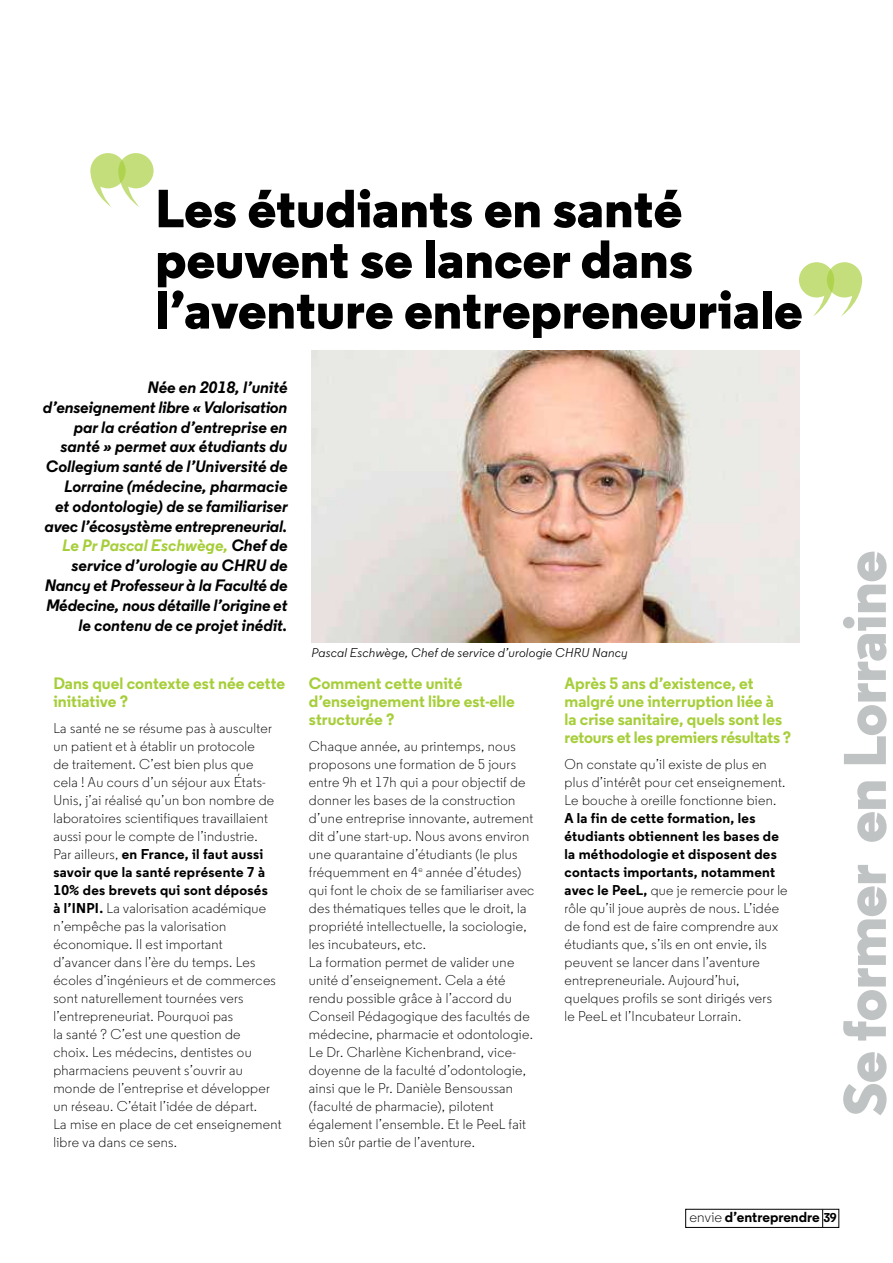
<style>
.page{position:relative;width:893px;height:1263px;background:#fff}
.page>*{position:absolute;margin:0;border:0;box-sizing:border-box;transform-origin:0 0}
.t1{font:800 60px "Regular";letter-spacing:-.01em;color:#b1b4b6}
.t2{font:800 53.55px/50.7px "Regular";color:#000}
.t3{font:italic 700 16.5px/19.8px "Regular";color:#000;text-align:right}
.t4{font:700 16.5px/18px "Regular";color:#a6ce39}
.t5{font:700 14.55px "Regular";color:#000}
.t6{font:300 14.25px/18px "Regular";letter-spacing:.02em;color:#000}
.t7{font:italic 12.75px "Regular";letter-spacing:.015em;color:#000}
.s1{color:#a6ce39}
.s2{font-weight:700}
.s3{font-weight:300;font-size:15px}
.s4{font-size:12.9px}
</style>
<div class="page">
<div style="left:685px;top:1209px;width:154px;height:19px;border:1px solid #000"></div>
<svg style="left:822px;top:1209px;width:1px;height:18px"></svg>
<img style="left:311px;top:351px;width:489px;height:291px">
<svg style="left:90px;top:153px;width:64px;height:54px"></svg>
<svg style="left:799px;top:262px;width:63px;height:55px"></svg>
<h2 class="t2" style="left:155px;top:184px;width:649px">Les étudiants en santé peuvent se lancer dans l’aventure entrepreneuriale</h2>
<p class="t3" style="left:43px;top:377px;width:246px">Née en 2018, l’unité d’enseignement libre « Valorisation par la création d’entreprise en santé » permet aux étudiants du<br>Collegium santé de l’Université de<br>Lorraine (médecine, pharmacie<br>et odontologie) de se familiariser avec l’écosystème entrepreneurial.<br><span class="s1">Le Pr Pascal Eschwège,</span> Chef de service d’urologie au CHRU de<br>Nancy et Professeur à la Faculté de<br>Médecine, nous détaille l’origine et le contenu de ce projet inédit.</p>
<p class="t4" style="left:53px;top:674px;width:233px">Dans quel contexte est née cette initiative ?</p>
<p class="t6" style="left:53px;top:719px;width:230px">La santé ne se résume pas à ausculter un patient et à établir un protocole<br>de traitement. C’est bien plus que cela ! Au cours d’un séjour aux États-Unis, j’ai réalisé qu’un bon nombre de laboratoires scientifiques travaillaient aussi pour le compte de l’industrie.<br>Par ailleurs, <span class="s2">en France, il faut aussi savoir que la santé représente 7 à 10% des brevets qui sont déposés<br>à l’INPI.</span> La valorisation académique n’empêche pas la valorisation économique. Il est important d’avancer dans l’ère du temps. Les écoles d’ingénieurs et de commerces sont naturellement tournées vers l’entrepreneuriat. Pourquoi pas<br>la santé ? C’est une question de<br>choix. Les médecins, dentistes ou pharmaciens peuvent s’ouvrir au monde de l’entreprise et développer un réseau. C’était l’idée de départ.<br>La mise en place de cet enseignement libre va dans ce sens.</p>
<p class="t7" style="left:311px;top:644px;width:318px">Pascal Eschwège, Chef de service d’urologie CHRU Nancy</p>
<p class="t4" style="left:309px;top:674px;width:207px">Comment cette unité d’enseignement libre est-elle structurée ?</p>
<p class="t6" style="left:309px;top:737px;width:227px">Chaque année, au printemps, nous proposons une formation de 5 jours entre 9h et 17h qui a pour objectif de donner les bases de la construction d’une entreprise innovante, autrement dit d’une start-up. Nous avons environ une quarantaine d’étudiants (le plus fréquemment en 4<sup>e</sup> année d’études) qui font le choix de se familiariser avec des thématiques telles que le droit, la propriété intellectuelle, la sociologie, les incubateurs, etc.<br>La formation permet de valider une unité d’enseignement. Cela a été rendu possible grâce à l’accord du Conseil Pédagogique des facultés de médecine, pharmacie et odontologie.<br>Le Dr. Charlène Kichenbrand, vice&shy;doyenne de la faculté d’odontologie, ainsi que le Pr. Danièle Bensoussan (faculté de pharmacie), pilotent également l’ensemble. Et le PeeL fait bien sûr partie de l’aventure.</p>
<p class="t4" style="left:564px;top:674px;width:228px">Après 5 ans d’existence, et malgré une interruption liée à<br>la crise sanitaire, quels sont les retours et les premiers résultats ?</p>
<p class="t6" style="left:564px;top:755px;width:222px">On constate qu’il existe de plus en plus d’intérêt pour cet enseignement.<br>Le bouche à oreille fonctionne bien.</p>
<p class="t6" style="left:564px;top:809px;width:225px"><span class="s2">A la fin de cette formation, les étudiants obtiennent les bases de la méthodologie et disposent des contacts importants, notamment avec le PeeL,</span> que je remercie pour le rôle qu’il joue auprès de nous. L’idée de fond est de faire comprendre aux étudiants que, s’ils en ont envie, ils peuvent se lancer dans l’aventure entrepreneuriale. Aujourd’hui, quelques profils se sont dirigés vers<br>le PeeL et l’Incubateur Lorrain.</p>
<h1 class="t1" style="left:826px;top:1116px;width:567px;rotate:-90deg">Se former en Lorraine</h1>
<p class="t5" style="left:690px;top:1208px;width:149px"><span class="s3">envie</span> d’entreprendre <span class="s4">39</span></p>
</div>
